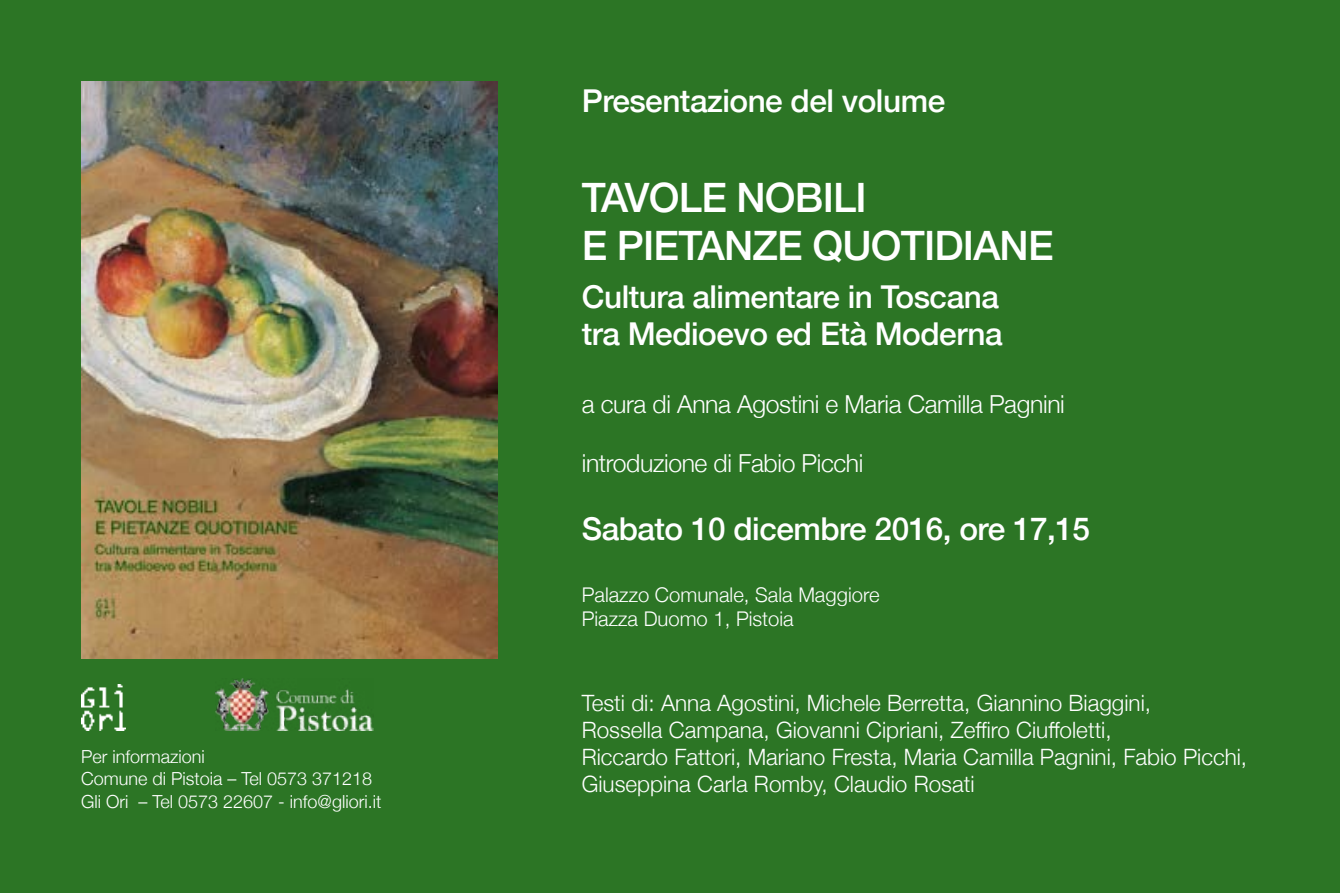
<style>
.page{position:relative;width:1340px;height:893px;background:#fff}
.page>*{position:absolute;margin:0;border:0;box-sizing:border-box;transform-origin:0 0}
.t1{font:500 40.5px/48.6px "Helvetica Neue";letter-spacing:-.02em;color:#fff}
.t2{font:500 31.5px/37.8px "Helvetica Neue";letter-spacing:-.015em;color:#fff}
.t3{font:300 24.75px "Helvetica Neue";letter-spacing:-.015em;color:#fff}
.t4{font:300 22.5px/27px "Helvetica Neue";color:#fff}
.t5{font:300 20.25px/24.3px "Helvetica Neue";color:#fff}
.t6{font:300 18px/22.5px "Helvetica Neue";color:#fff}
</style>
<div class="page">
<div style="left:0;top:0;width:1339px;height:893px;background:#2c7525"></div>
<img style="left:81px;top:81px;width:416px;height:577px">
<img style="left:81px;top:684px;width:45px;height:46px">
<img style="left:215px;top:678px;width:158px;height:52px">
<p class="t6" style="left:81px;top:744px;width:302px">Per informazioni<br>Comune di Pistoia – Tel 0573 371218<br>Gli Ori – Tel 0573 22607 - info@gliori.it</p>
<h2 class="t2" style="left:582px;top:79px;width:365px">Presentazione del volume</h2>
<h1 class="t1" style="left:582px;top:170px;width:473px">TAVOLE NOBILI<br>E PIETANZE QUOTIDIANE</h1>
<h2 class="t2" style="left:582px;top:275px;width:422px">Cultura alimentare in Toscana tra Medioevo ed Età Moderna</h2>
<p class="t3" style="left:582px;top:384px;width:484px">a cura di Anna Agostini e Maria Camilla Pagnini</p>
<p class="t3" style="left:582px;top:443px;width:283px">introduzione di Fabio Picchi</p>
<h2 class="t2" style="left:582px;top:507px;width:509px">Sabato 10 dicembre 2016, ore 17,15</h2>
<p class="t5" style="left:582px;top:581px;width:299px">Palazzo Comunale, Sala Maggiore<br>Piazza Duomo 1, Pistoia</p>
<p class="t4" style="left:582px;top:687px;width:667px">Testi di: Anna Agostini, Michele Berretta, Giannino Biaggini,<br>Rossella Campana, Giovanni Cipriani, Zeffiro Ciuffoletti,<br>Riccardo Fattori, Mariano Fresta, Maria Camilla Pagnini, Fabio Picchi, Giuseppina Carla Romby, Claudio Rosati</p>
</div>
